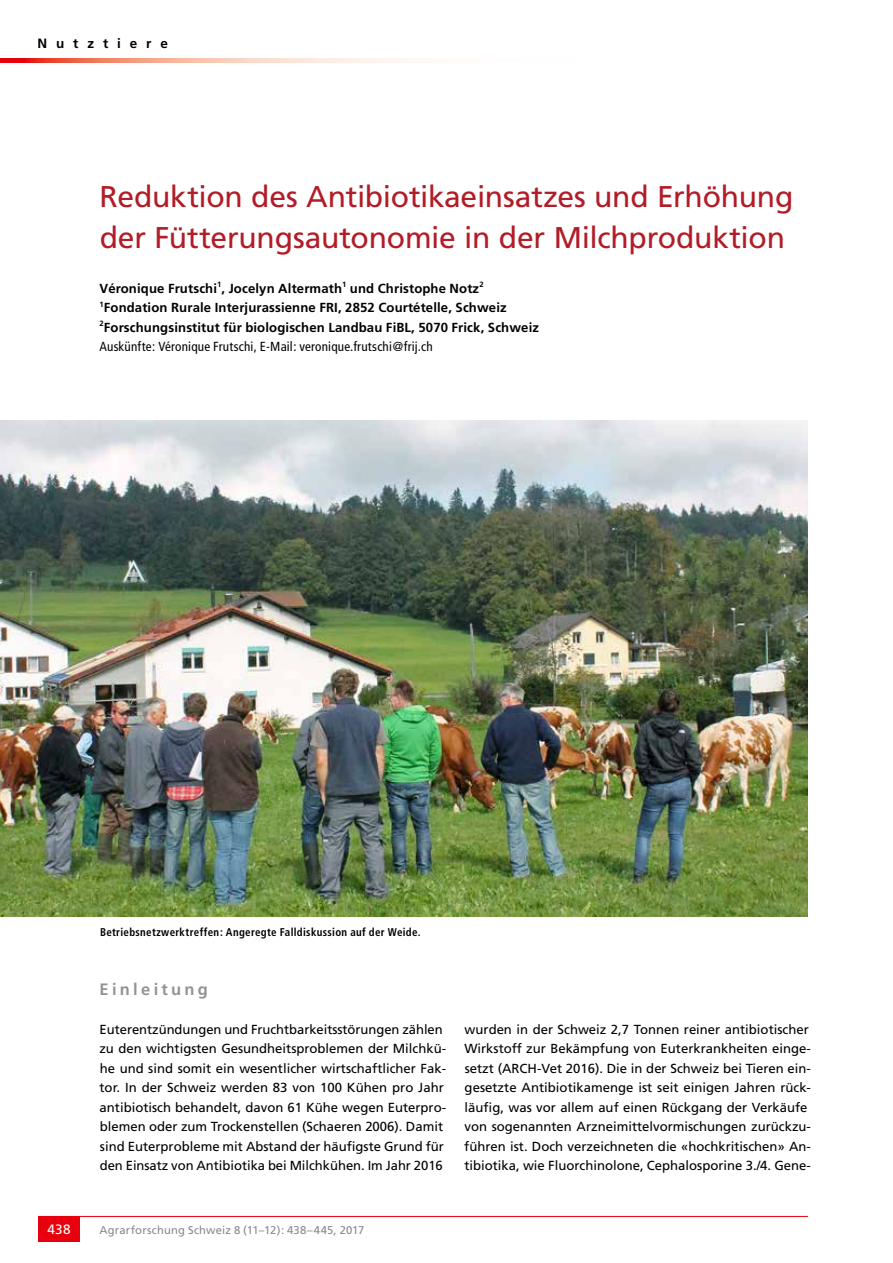
<style>
.page{position:relative;width:893px;height:1263px;background:#fff}
.page>*{position:absolute;margin:0;border:0;box-sizing:border-box;transform-origin:0 0}
.t1{font:30px/40.5px "Frutiger";letter-spacing:-.01em;color:#b21c27}
.t2{font:700 16.5px "Frutiger";letter-spacing:.2em;color:#929493}
.t3{font:700 13.5px "Frutiger";letter-spacing:.655em;color:#000}
.t4{font:13.5px "Frutiger";color:#fff}
.t5{font:13.2px/19.5px "Frutiger";color:#000}
.t6{font:700 13.2px/19.5px "Frutiger";letter-spacing:.01em;color:#000}
.t7{font:700 condensed 11.25px "Frutiger";letter-spacing:.03em;color:#000}
.t8{font:11.25px "Frutiger";letter-spacing:.015em;color:#878988}
.s1{font-weight:400;font-stretch:condensed}
</style>
<div class="page">
<hr style="left:38px;top:1216px;width:770px;height:1px;background:#e7000e">
<div style="left:38px;top:1216px;width:42px;height:26px;background:#e7000e"></div>
<svg style="left:0;top:58px;width:409px;height:5px;background:#f6ab9a"></svg>
<img style="left:0;top:420px;width:808px;height:497px">
<p class="t3" style="left:38px;top:36px;width:132px">Nutztiere</p>
<h1 class="t1" style="left:99px;top:177px;width:695px">Reduktion des Antibiotikaeinsatzes und Erhöhung der Fütterungsautonomie in der Milchproduktion</h1>
<p class="t6" style="left:99px;top:278px;width:441px">Véronique Frutschi<sup>1</sup>, Jocelyn Altermath<sup>1</sup> und Christophe Notz<sup>2<br>1</sup>Fondation Rurale Interjurassienne FRI, 2852 Courtételle, Schweiz <sup>2</sup>Forschungsinstitut für biologischen Landbau FiBL, 5070 Frick, Schweiz <span class="s1">Auskünfte: Véronique Frutschi, E-Mail: veronique.frutschi@frij.ch</span></p>
<p class="t7" style="left:100px;top:925px;width:322px">Betriebsnetzwerktreffen: Angeregte Falldiskussion auf der Weide.</p>
<p class="t4" style="left:47px;top:1221px;width:25px">438</p>
<p class="t2" style="left:100px;top:979px;width:110px">Einleitung</p>
<p class="t5" style="left:99px;top:1019px;width:348px">Euterentzündungen und Fruchtbarkeitsstörungen zählen zu den wichtigsten Gesundheitsproblemen der Milchkü&shy;he und sind somit ein wesentlicher wirtschaftlicher Fak&shy;tor. In der Schweiz werden 83 von 100 Kühen pro Jahr antibiotisch behandelt, davon 61 Kühe wegen Euterpro&shy;blemen oder zum Trockenstellen (Schaeren 2006). Damit sind Euterprobleme mit Abstand der häufigste Grund für den Einsatz von Antibiotika bei Milchkühen. Im Jahr 2016</p>
<p class="t5" style="left:464px;top:1019px;width:348px">wurden in der Schweiz 2,7 Tonnen reiner antibiotischer Wirkstoff zur Bekämpfung von Euterkrankheiten einge&shy;setzt (ARCH-Vet 2016). Die in der Schweiz bei Tieren ein&shy;gesetzte Antibiotikamenge ist seit einigen Jahren rück&shy;läufig, was vor allem auf einen Rückgang der Verkäufe von sogenannten Arzneimittelvormischungen zurückzu&shy;führen ist. Doch verzeichneten die «hochkritischen» An&shy;tibiotika, wie Fluorchinolone, Cephalosporine 3./4. Gene-</p>
<p class="t8" style="left:99px;top:1223px;width:266px">Agrarforschung Schweiz 8 (11–12): 438–445, 2017</p>
</div>
